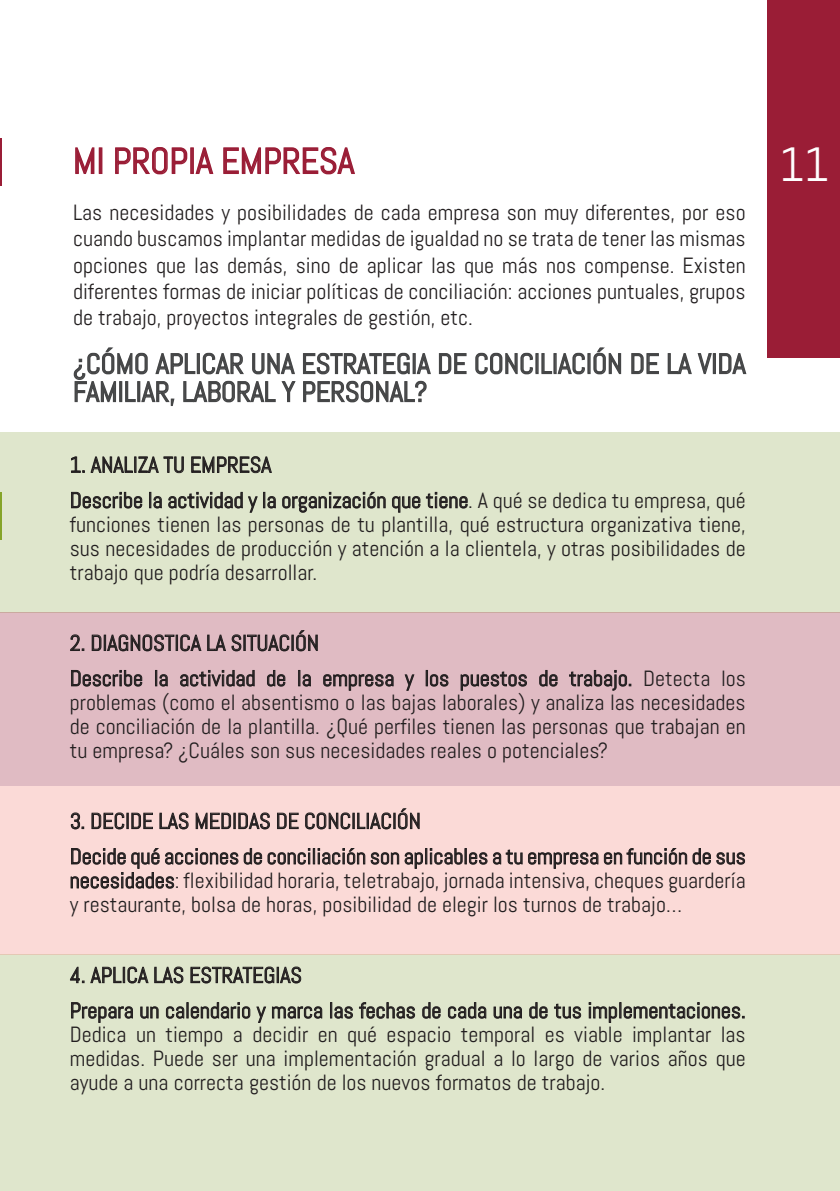
<style>
.page{position:relative;width:840px;height:1191px;background:#fff}
.page>*{position:absolute;margin:0;border:0;box-sizing:border-box;transform-origin:0 0}
.t1{font:48px "Abel";color:#fff}
.t2{font:36px "Abel";color:#9a1d36}
.t3{font:28px "Abel";color:#454647}
.t4{font:22px/24px "Abel";color:#231f20}
</style>
<div class="page">
<div style="left:767px;top:0;width:72px;height:357px;background:#9a1d36"></div>
<div style="left:0;top:432px;width:839px;height:180px;background:#dfe6cc"></div>
<div style="left:0;top:954px;width:839px;height:237px;background:#dfe6cc"></div>
<div style="left:0;top:612px;width:839px;height:173px;background:#e0bbc3"></div>
<div style="left:0;top:786px;width:839px;height:168px;background:#fbdad7"></div>
<hr style="left:0;top:138px;width:1px;height:376px;background:#9a1d36">
<hr style="left:0;top:514px;width:1px;height:677px;background:#96ad56">
<hr style="left:0;top:493px;width:1px;height:47px;background:#85a429">
<svg style="left:71px;top:456px;width:113px;height:18px"></svg>
<svg style="left:191px;top:456px;width:81px;height:17px"></svg>
<svg style="left:71px;top:492px;width:71px;height:17px"></svg>
<svg style="left:149px;top:492px;width:13px;height:17px"></svg>
<svg style="left:168px;top:492px;width:108px;height:21px"></svg>
<svg style="left:282px;top:491px;width:103px;height:22px"></svg>
<svg style="left:392px;top:492px;width:75px;height:21px"></svg>
<svg style="left:70px;top:634px;width:14px;height:17px"></svg>
<svg style="left:92px;top:634px;width:109px;height:18px"></svg>
<svg style="left:207px;top:630px;width:111px;height:22px"></svg>
<svg style="left:71px;top:670px;width:71px;height:17px"></svg>
<svg style="left:155px;top:670px;width:13px;height:17px"></svg>
<svg style="left:180px;top:670px;width:75px;height:17px"></svg>
<svg style="left:267px;top:670px;width:18px;height:17px"></svg>
<svg style="left:298px;top:670px;width:13px;height:17px"></svg>
<svg style="left:323px;top:674px;width:70px;height:17px"></svg>
<svg style="left:404px;top:674px;width:10px;height:17px"></svg>
<svg style="left:425px;top:670px;width:23px;height:17px"></svg>
<svg style="left:460px;top:671px;width:67px;height:20px"></svg>
<svg style="left:539px;top:670px;width:18px;height:17px"></svg>
<svg style="left:569px;top:670px;width:61px;height:21px"></svg>
<svg style="left:71px;top:812px;width:13px;height:17px"></svg>
<svg style="left:91px;top:812px;width:62px;height:17px"></svg>
<svg style="left:159px;top:812px;width:30px;height:17px"></svg>
<svg style="left:195px;top:812px;width:75px;height:17px"></svg>
<svg style="left:277px;top:812px;width:21px;height:17px"></svg>
<svg style="left:305px;top:808px;width:114px;height:22px"></svg>
<svg style="left:70px;top:848px;width:674px;height:41px"></svg>
<svg style="left:70px;top:966px;width:14px;height:17px"></svg>
<svg style="left:90px;top:966px;width:93px;height:17px"></svg>
<svg style="left:190px;top:966px;width:111px;height:17px"></svg>
<svg style="left:71px;top:1002px;width:62px;height:21px"></svg>
<svg style="left:140px;top:1006px;width:19px;height:13px"></svg>
<svg style="left:166px;top:1002px;width:84px;height:17px"></svg>
<svg style="left:256px;top:1006px;width:10px;height:17px"></svg>
<svg style="left:272px;top:1006px;width:50px;height:13px"></svg>
<svg style="left:330px;top:1002px;width:23px;height:17px"></svg>
<svg style="left:359px;top:1002px;width:56px;height:17px"></svg>
<svg style="left:422px;top:1002px;width:18px;height:17px"></svg>
<svg style="left:447px;top:1002px;width:39px;height:17px"></svg>
<svg style="left:493px;top:1006px;width:28px;height:13px"></svg>
<svg style="left:529px;top:1002px;width:18px;height:17px"></svg>
<svg style="left:554px;top:1003px;width:27px;height:16px"></svg>
<svg style="left:588px;top:1002px;width:156px;height:21px"></svg>
<svg style="left:75px;top:147px;width:20px;height:27px"></svg>
<div style="left:99px;top:147px;width:3px;height:27px;border:1px solid #9a1d36"></div>
<svg style="left:115px;top:147px;width:73px;height:28px"></svg>
<div style="left:190px;top:147px;width:4px;height:27px;border:1px solid #9a1d36"></div>
<svg style="left:195px;top:147px;width:19px;height:27px"></svg>
<svg style="left:223px;top:147px;width:132px;height:28px"></svg>
<svg style="left:438px;top:353px;width:29px;height:22px"></svg>
<svg style="left:475px;top:352px;width:58px;height:23px"></svg>
<div style="left:535px;top:353px;width:3px;height:21px;border:1px solid #454647"></div>
<svg style="left:541px;top:352px;width:44px;height:23px"></svg>
<div style="left:587px;top:353px;width:3px;height:21px;border:1px solid #454647"></div>
<svg style="left:593px;top:347px;width:28px;height:28px"></svg>
<svg style="left:631px;top:353px;width:28px;height:22px"></svg>
<svg style="left:667px;top:353px;width:45px;height:22px"></svg>
<div style="left:712px;top:353px;width:3px;height:21px;border:1px solid #454647"></div>
<svg style="left:719px;top:353px;width:28px;height:22px"></svg>
<svg style="left:73px;top:347px;width:223px;height:59px"></svg>
<svg style="left:303px;top:352px;width:128px;height:51px"></svg>
<h2 class="t2" style="left:73px;top:138px;width:283px">MI PROPIA EMPRESA</h2>
<p class="t4" style="left:73px;top:199px;width:674px;line-height:26.4px;text-align:justify">Las necesidades y posibilidades de cada empresa son muy diferentes, por eso cuando buscamos implantar medidas de igualdad no se trata de tener las mismas opciones que las demás, sino de aplicar las que más nos compense. Existen diferentes formas de iniciar políticas de conciliación: acciones puntuales, grupos de trabajo, proyectos integrales de gestión, etc.</p>
<p class="t3" style="left:73px;top:346px;width:29px">¿CÓMO</p>
<p class="t3" style="left:156px;top:346px;width:14px">APLICAR</p>
<p class="t3" style="left:251px;top:346px;width:15px">UNA</p>
<p class="t3" style="left:301px;top:346px;width:29px">ESTRAT</p>
<p class="t3" style="left:381px;top:346px;width:106px">EGIA DE CONCILIACIÓN</p>
<p class="t3" style="left:629px;top:346px;width:82px">DE LA VIDA</p>
<p class="t3" style="left:73px;top:374px;width:13px">FAMILIAR</p>
<p class="t3" style="left:169px;top:374px;width:27px">, LABORAL</p>
<p class="t3" style="left:282px;top:374px;width:63px">Y PERSONAL</p>
<p class="t3" style="left:414px;top:374px;width:14px">?</p>
<p class="t4" style="left:70px;top:447px;width:677px;line-height:35.4px">1. ANALIZA TU EMPRESA<br>Describe la actividad y la organización que tiene. A qué se dedica tu empresa, qué</p>
<p class="t4" style="left:70px;top:512px;width:677px;text-align:justify">funciones tienen las personas de tu plantilla, qué estructura organizativa tiene, sus necesidades de producción y atención a la clientela, y otras posibilidades de trabajo que podría desarrollar.</p>
<p class="t4" style="left:70px;top:625px;width:677px;line-height:35.4px">2. DIAGNOSTICA LA SITUACIÓN<br>Describe la actividad de la empresa y los puestos de trabajo. Detecta los</p>
<p class="t4" style="left:70px;top:690px;width:677px;text-align:justify">problemas (como el absentismo o las bajas laborales) y analiza las necesidades de conciliación de la plantilla. ¿Qué perfiles tienen las personas que trabajan en tu empresa? ¿Cuáles son sus necesidades reales o potenciales?</p>
<p class="t4" style="left:70px;top:803px;width:677px;line-height:35.4px">3. DECIDE LAS MEDIDAS DE CONCILIACIÓN<br>Decide qué acciones de conciliación son aplicables a tu empresa en función de sus</p>
<p class="t4" style="left:70px;top:868px;width:677px">necesidades: flexibilidad horaria, teletrabajo, jornada intensiva, cheques guardería y restaurante, bolsa de horas, posibilidad de elegir los turnos de trabajo…</p>
<p class="t4" style="left:70px;top:957px;width:677px;line-height:35.4px">4. APLICA LAS ESTRATEGIAS<br>Prepara un calendario y marca las fechas de cada una de tus implementaciones.</p>
<p class="t4" style="left:70px;top:1022px;width:677px;text-align:justify">Dedica un tiempo a decidir en qué espacio temporal es viable implantar las medidas. Puede ser una implementación gradual a lo largo de varios años que ayude a una correcta gestión de los nuevos formatos de trabajo.</p>
<h1 class="t1" style="left:779px;top:134px;width:51px">11</h1>
</div>
